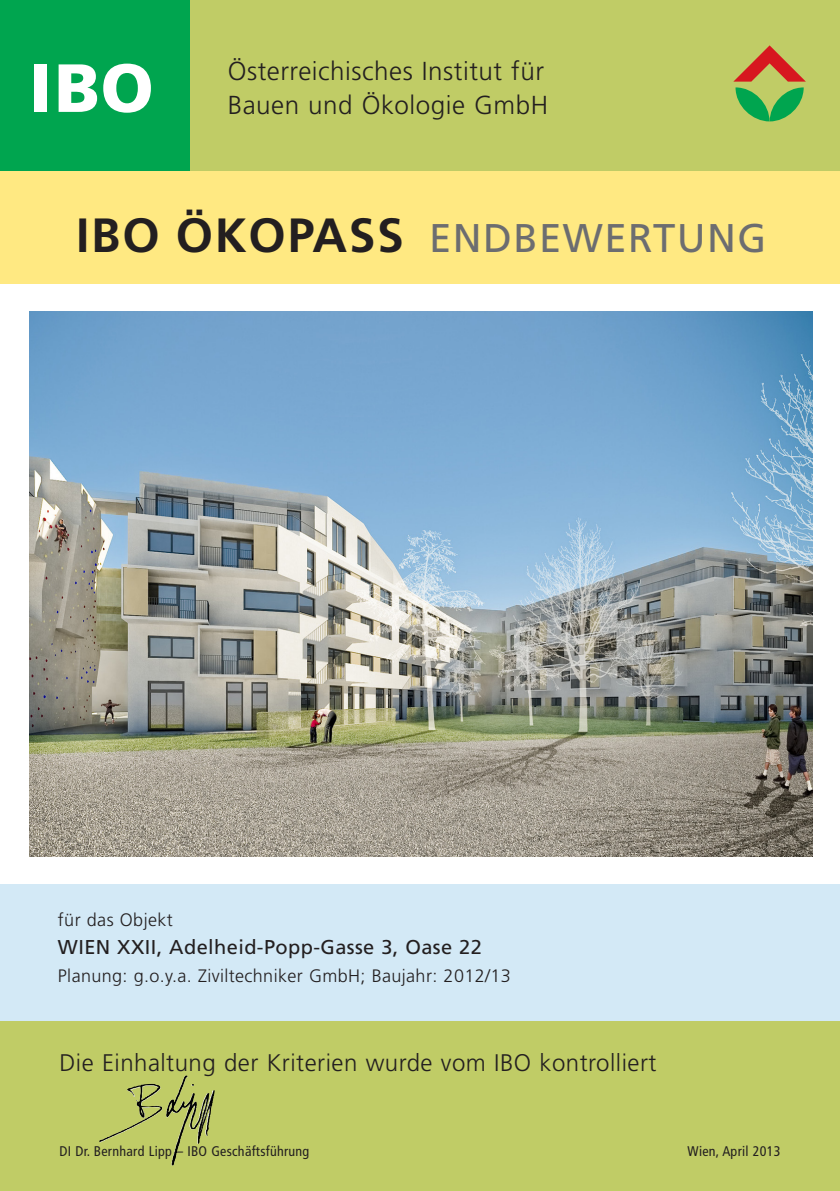
<style>
.page{position:relative;width:840px;height:1191px;background:#fff}
.page>*{position:absolute;margin:0;border:0;box-sizing:border-box;transform-origin:0 0}
.t1{font:900 68px "Frutiger";color:#fff}
.t2{font:40px "Frutiger";letter-spacing:.035em;color:#6c6d70}
.t3{font:300 26px/34px "Frutiger";letter-spacing:.02em;color:#231f20}
.t4{font:300 24px "Frutiger";letter-spacing:.02em;color:#231f20}
.t5{font:20px "Frutiger";letter-spacing:.02em;color:#231f20}
.t6{font:300 18px "Frutiger";letter-spacing:.02em;color:#231f20}
.t7{font:condensed 14px "Frutiger";letter-spacing:.02em;color:#231f20}
.s1{font-weight:700;font-size:48px;color:#231f20}
</style>
<div class="page">
<div style="left:0;top:170px;width:839px;height:114px;background:#ffe982"></div>
<div style="left:148px;top:0;width:691px;height:170px;background:#c0cc66"></div>
<div style="left:0;top:1020px;width:839px;height:171px;background:#c0cc66"></div>
<div style="left:0;top:884px;width:839px;height:136px;background:#d3e9f6"></div>
<div style="left:0;top:0;width:189px;height:170px;background:#00a54f"></div>
<svg style="left:733px;top:45px;width:72px;height:76px"></svg>
<img style="left:166px;top:1075px;width:40px;height:90px">
<img style="left:29px;top:311px;width:783px;height:546px">
<h1 class="t1" style="left:29px;top:47px;width:126px">IBO</h1>
<h3 class="t3" style="left:228px;top:54px;width:321px">Österreichisches Institut für<br>Bauen und Ökologie GmbH</h3>
<h2 class="t2" style="left:76px;top:215px;width:691px"><span class="s1">IBO ÖKOPASS</span> ENDBEWERTUNG</h2>
<p class="t6" style="left:58px;top:910px;width:116px">für das Objekt</p>
<p class="t5" style="left:58px;top:935px;width:425px">WIEN XXII, Adelheid-Popp-Gasse 3, Oase 22</p>
<p class="t6" style="left:58px;top:966px;width:454px">Planung: g.o.y.a. Ziviltechniker GmbH; Baujahr: 2012/13</p>
<h3 class="t4" style="left:59px;top:1049px;width:598px">Die Einhaltung der Kriterien wurde vom IBO kontrolliert</h3>
<p class="t7" style="left:59px;top:1142px;width:251px">DI Dr. Bernhard Lipp – IBO Geschäftsführung</p>
<p class="t7" style="left:687px;top:1142px;width:94px">Wien, April 2013</p>
</div>
